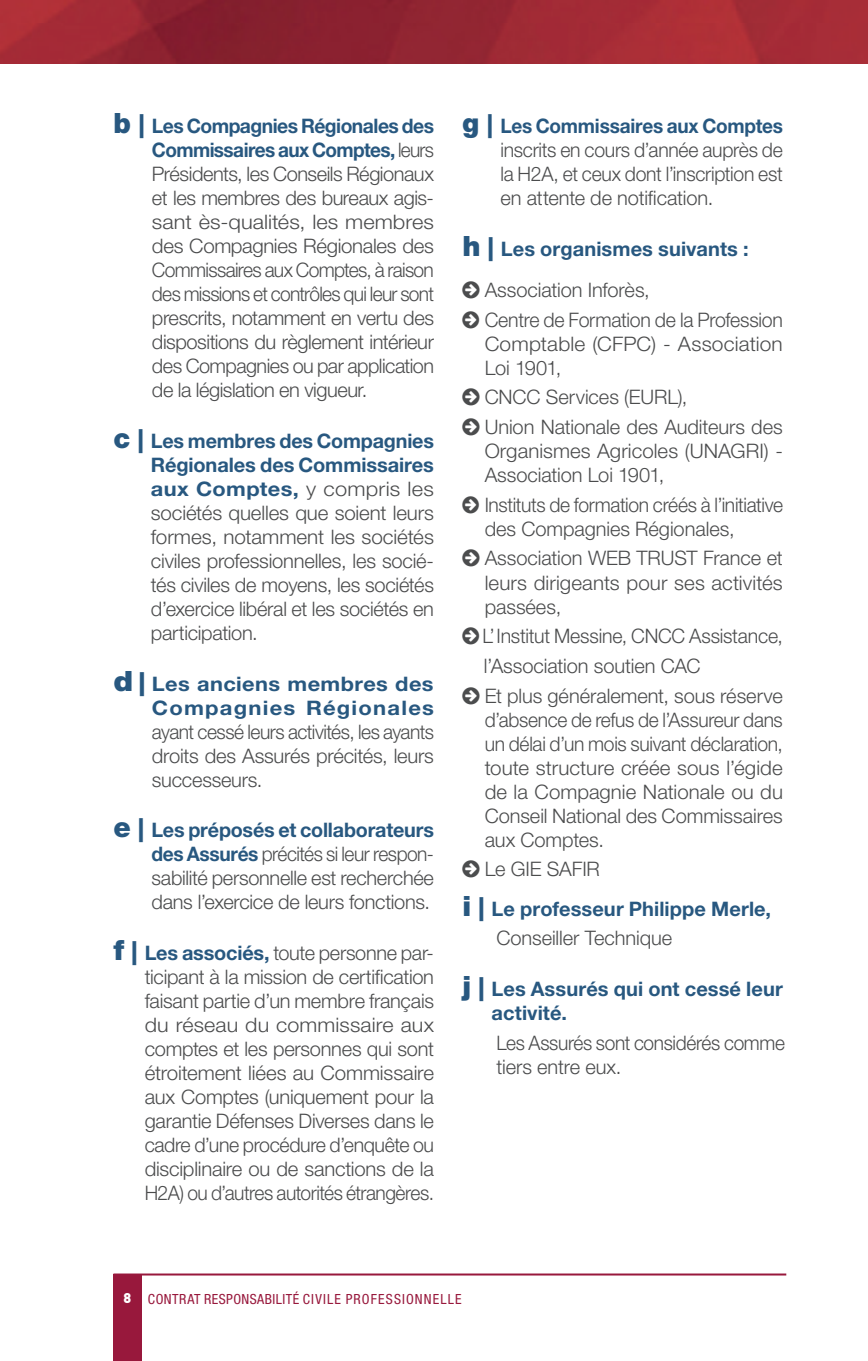
<style>
.page{position:relative;width:868px;height:1361px;background:#fff}
.page>*{position:absolute;margin:0;border:0;box-sizing:border-box;transform-origin:0 0}
.style_courant{font:300 20px/24px "Helvetica Neue LT Std";letter-spacing:-.01em;color:#4b4c4d;text-align:justify}
.style_courant-2{font:300 20px/24px "Helvetica Neue LT Std";letter-spacing:-.01em;color:#4b4c4d;text-align:justify;scale:.95 1}
.style_courant-3{font:300 20px/24px "Helvetica Neue LT Std";letter-spacing:-.01em;color:#4b4c4d;text-align:justify;scale:.96 1}
.style_courant-4{font:300 20px/24px "Helvetica Neue LT Std";letter-spacing:-.01em;color:#4b4c4d;text-align:justify;scale:1.09 1}
.style_courant-5{font:700 20px/24px "Helvetica Neue LT Std";letter-spacing:.005em;color:#285880}
.t1{font:condensed 14px "Helvetica Neue LT Std";letter-spacing:.07em;color:#98183c}
.s1{font-weight:900;font-size:28px;color:#285880}
.s2{font-weight:900;font-size:24px;color:#285880}
.s3{font-weight:700;color:#285880}
.s4{font-weight:900;font-size:28px}
.s5{font-weight:900;font-size:24px}
.s6{font-family:"DIN Pro";font-weight:900;font-stretch:normal;color:#fff}
</style>
<div class="page">
<div style="left:113px;top:1275px;width:28px;height:86px;background:#98183c"></div>
<hr style="left:113px;top:1273px;width:673px;height:2px;background:#98183c">
<img style="left:0;top:0;width:867px;height:64px">
<p class="style_courant-2" style="left:152px;top:114px;width:298px;text-indent:-39px"><span class="s1">b</span> <span class="s2">|</span> <span class="s3">Les Compagnies Régionales des Commissaires aux Comptes,</span> leurs Présidents, les Conseils Régionaux et les membres des bureaux agis&shy;sant ès-qualités, les membres des Compagnies Régionales des Commissaires aux Comptes, à raison des missions et contrôles qui leur sont prescrits, notamment en vertu des dispositions du règlement intérieur des Compagnies ou par application de la législation en vigueur.</p>
<p class="style_courant-4" style="left:151px;top:428px;width:261px;text-indent:-37px"><span class="s1">c</span> <span class="s2">|</span> <span class="s3">Les membres des Compagnies Régionales des Commissaires aux Comptes,</span> y compris les sociétés quelles que soient leurs formes, notamment les sociétés civiles professionnelles, les socié&shy;tés civiles de moyens, les sociétés d’exercice libéral et les sociétés en participation.</p>
<p class="style_courant-3" style="left:152px;top:671px;width:295px;text-indent:-39px"><span class="s1">d</span> <span class="s2">|</span> <span class="s3">Les anciens membres des Compagnies Régionales </span>ayant cessé leurs activités, les ayants droits des Assurés précités, leurs successeurs.</p>
<p class="style_courant-3" style="left:151px;top:818px;width:296px;text-indent:-38px"><span class="s1">e</span> <span class="s2">|</span> <span class="s3">Les préposés et collaborateurs des Assurés</span> précités si leur respon&shy;sabilité personnelle est recherchée dans l’exercice de leurs fonctions.</p>
<p class="style_courant" style="left:145px;top:940px;width:291px;text-indent:-31px"><span class="s1">f</span> <span class="s2">|</span> <span class="s3">Les associés,</span> toute personne par&shy;ticipant à la mission de certification faisant partie d’un membre français du réseau du commissaire aux comptes et les personnes qui sont étroitement liées au Commissaire aux Comptes (uniquement pour la garantie Défenses Diverses dans le cadre d’une procédure d’enquête ou disciplinaire ou de sanctions de la H2A) ou d’autres autorités étrangères.</p>
<p class="style_courant" style="left:500px;top:114px;width:284px;text-indent:-38px"><span class="s1">g</span> <span class="s2">|</span> <span class="s3">Les Commissaires aux Comptes </span>inscrits en cours d’année auprès de la H2A, et ceux dont l’inscription est en attente de notification.</p>
<p class="style_courant-5" style="left:462px;top:236px;width:288px"><span class="s4">h</span> <span class="s5">|</span> Les organismes suivants :</p>
<p class="style_courant" style="left:484px;top:277px;width:167px">Association Inforès,</p>
<p class="style_courant" style="left:484px;top:307px;width:300px">Centre de Formation de la Profession Comptable (CFPC) - Association Loi 1901,</p>
<p class="style_courant" style="left:484px;top:385px;width:204px">CNCC Services (EURL),</p>
<p class="style_courant" style="left:484px;top:414px;width:300px">Union Nationale des Auditeurs des Organismes Agricoles (UNAGRI) - Association Loi 1901,</p>
<p class="style_courant-3" style="left:484px;top:492px;width:312px">Instituts de formation créés à l’initiative des Compagnies Régionales,</p>
<p class="style_courant" style="left:484px;top:546px;width:299px">Association WEB TRUST France et leurs dirigeants pour ses activités passées,</p>
<p class="style_courant" style="left:482px;top:623px;width:302px">L’Institut Messine, CNCC Assistance,</p>
<p class="style_courant" style="left:483px;top:653px;width:218px">l’Association soutien CAC</p>
<p class="style_courant" style="left:484px;top:683px;width:300px">Et plus généralement, sous réserve d’absence de refus de l’Assureur dans un délai d’un mois suivant déclaration, toute structure créée sous l’égide de la Compagnie Nationale ou du Conseil National des Commissaires aux Comptes.</p>
<p class="style_courant" style="left:484px;top:856px;width:117px">Le GIE SAFIR</p>
<p class="style_courant-5" style="left:462px;top:896px;width:310px"><span class="s4">i</span> <span class="s5">|</span> Le professeur Philippe Merle,</p>
<p class="style_courant" style="left:496px;top:925px;width:177px">Conseiller Technique</p>
<p class="style_courant-5" style="left:491px;top:976px;width:293px;text-indent:-29px"><span class="s4">j</span> <span class="s5">|</span> Les Assurés qui ont cessé leur activité.</p>
<p class="style_courant-2" style="left:496px;top:1030px;width:305px">Les Assurés sont considérés comme tiers entre eux.</p>
<p class="t1" style="left:123px;top:1291px;width:339px"><span class="s6">8</span> CONTRAT RESPONSABILITÉ CIVILE PROFESSIONNELLE</p>
</div>
